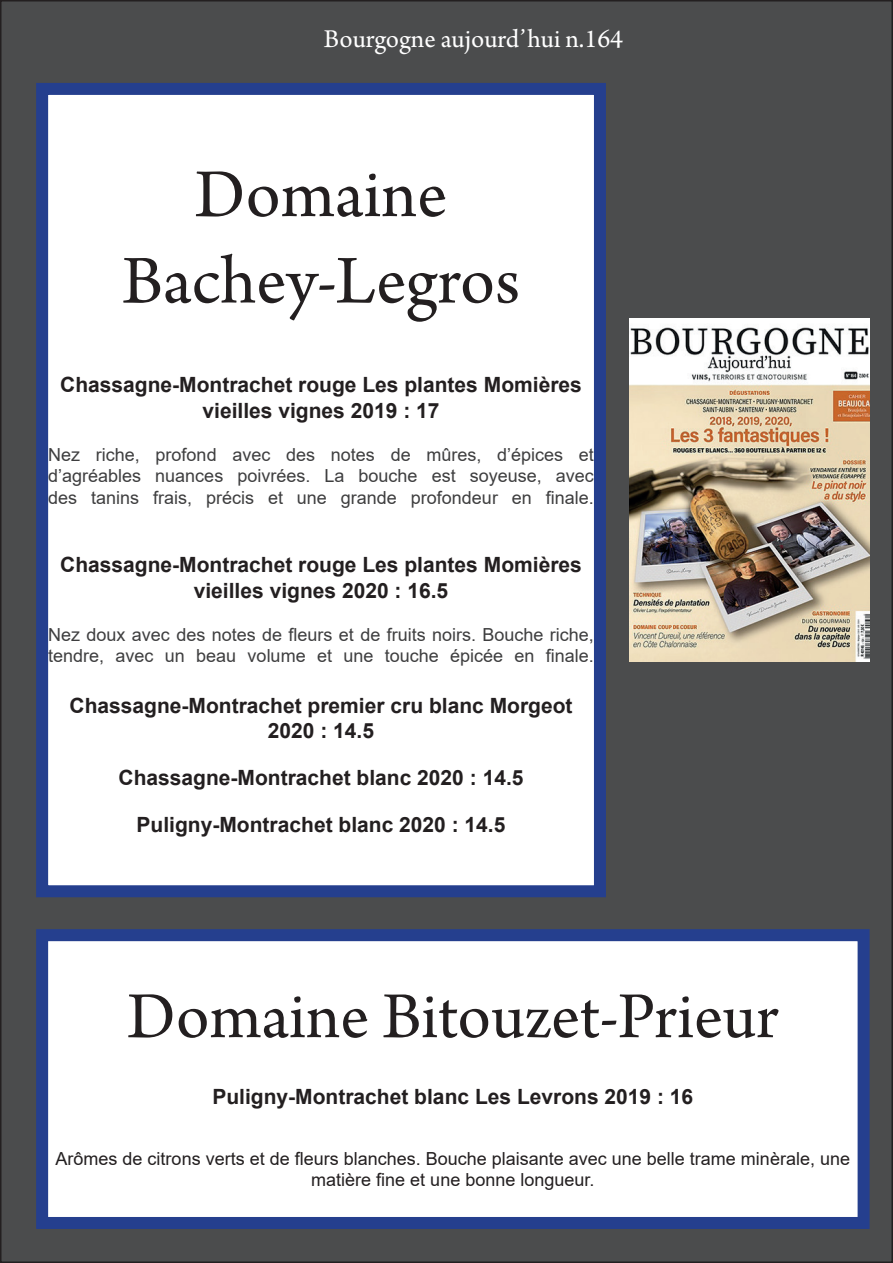
<style>
.page{position:relative;width:893px;height:1263px;background:#fff}
.page>*{position:absolute;margin:0;border:0;box-sizing:border-box;transform-origin:0 0}
.t1{font:72px/86.4px "Arno Pro";color:#231f20;text-align:center}
.t2{font:69px "Arno Pro";color:#231f20}
.t3{font:27px "Arno Pro";color:#fff}
.t4{font:700 21px/25.2px "Arial";color:#231f20;text-align:center}
.t5{font:18px/21.6px "Arial";color:#3e3e3f;text-align:justify}
.t6{font:18px/21.6px "Arial";color:#231f20;text-align:center}
</style>
<div class="page">
<div style="left:1px;top:1px;width:891px;height:1261px;background:#4b4c4d"></div>
<div style="left:42px;top:89px;width:558px;height:802px;background:#fff"></div>
<div style="left:36px;top:83px;width:570px;height:814px;border:12px solid #253f8e"></div>
<div style="left:42px;top:935px;width:822px;height:288px;background:#fff"></div>
<div style="left:36px;top:929px;width:834px;height:300px;border:12px solid #253f8e"></div>
<img style="left:629px;top:319px;width:241px;height:342px">
<p class="t3" style="left:324px;top:23px;width:301px">Bourgogne aujourd’hui n.164</p>
<h1 class="t1" style="left:122px;top:155px;width:399px">Domaine<br>Bachey-Legros</h1>
<p class="t4" style="left:60px;top:373px;width:523px">Chassagne-Montrachet rouge Les plantes Momières vieilles vignes 2019 : 17</p>
<p class="t5" style="left:48px;top:444px;width:547px">Nez riche, profond avec des notes de mûres, d’épices et d’agréables nuances poivrées. La bouche est soyeuse, avec des tanins frais, précis et une grande profondeur en finale.</p>
<p class="t4" style="left:60px;top:553px;width:523px">Chassagne-Montrachet rouge Les plantes Momières vieilles vignes 2020 : 16.5</p>
<p class="t5" style="left:48px;top:624px;width:547px">Nez doux avec des notes de fleurs et de fruits noirs. Bouche riche, tendre, avec un beau volume et une touche épicée en finale.</p>
<p class="t4" style="left:70px;top:693px;width:504px">Chassagne-Montrachet premier cru blanc Morgeot<br>2020 : 14.5</p>
<p class="t4" style="left:119px;top:765px;width:406px">Chassagne-Montrachet blanc 2020 : 14.5</p>
<p class="t4" style="left:137px;top:812px;width:370px">Puligny-Montrachet blanc 2020 : 14.5</p>
<h2 class="t2" style="left:127px;top:977px;width:653px">Domaine Bitouzet-Prieur</h2>
<p class="t4" style="left:212px;top:1084px;width:482px">Puligny-Montrachet blanc Les Levrons 2019 : 16</p>
<p class="t6" style="left:56px;top:1148px;width:796px">Arômes de citrons verts et de fleurs blanches. Bouche plaisante avec une belle trame minèrale, une matière fine et une bonne longueur.</p>
</div>
